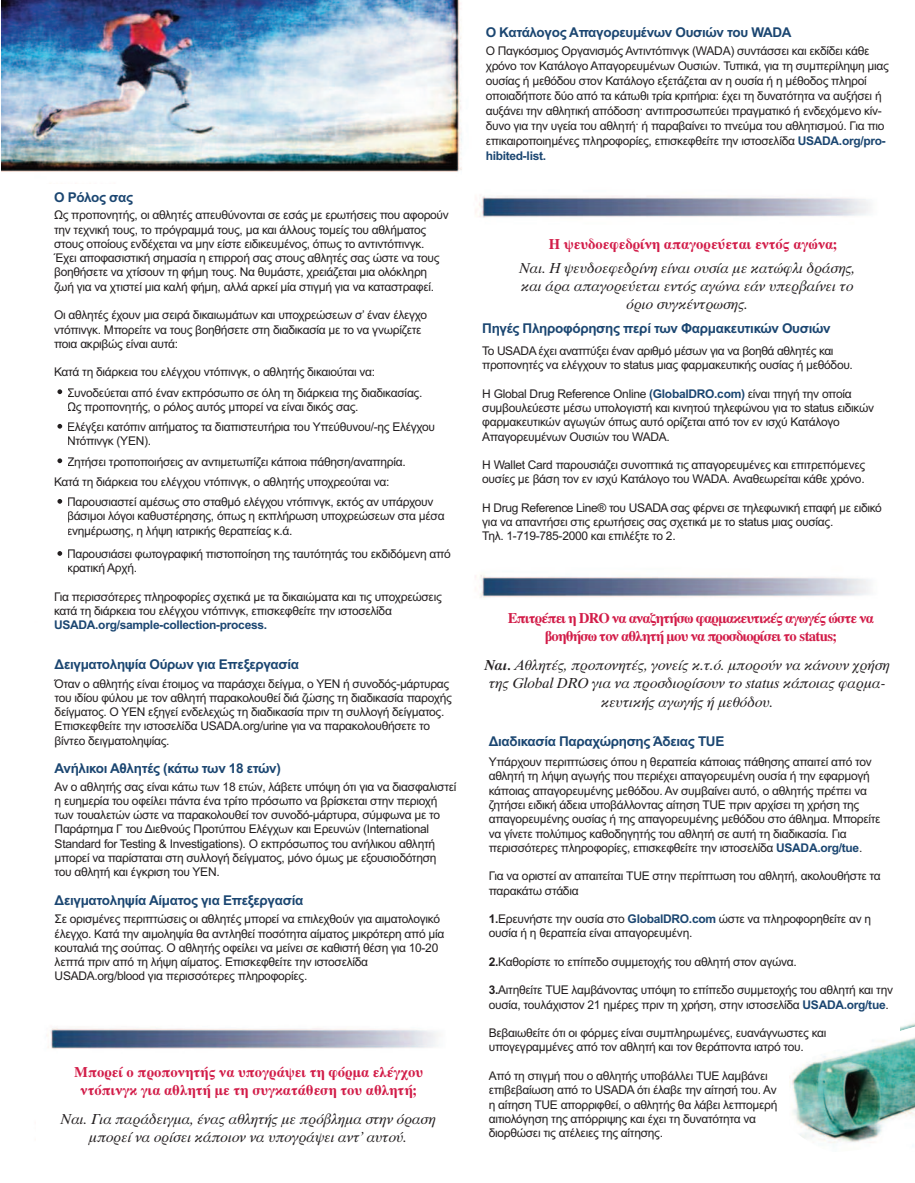
<style>
.page{position:relative;width:915px;height:1183px;background:#fff}
.page>*{position:absolute;margin:0;border:0;box-sizing:border-box;transform-origin:0 0}
.t1{font:15px/18px "UB Times Italic";color:#231f20;text-align:center}
.t2{font:15px/18px "UB Times Bold";color:#d21d49;text-align:center}
.t3{font:15px/18px "UB Times Bold";letter-spacing:-.05em;color:#d21d49;text-align:center}
.t4{font:700 13.5px "Arial";letter-spacing:-.025em;color:#1b4671}
.t5{font:12px/14.2px "Arial";letter-spacing:-.025em;color:#231f20}
.t6{font:700 12px "Arial";letter-spacing:-.025em;color:#1b4671}
.s1{font-weight:700;color:#1b4671}
.s2{font-family:"UB Times Bold";font-style:italic}
.s3{font-weight:700}
</style>
<div class="page">
<img style="left:1px;top:0;width:913px;height:1049px">
<div style="left:40px;top:184px;width:426px;height:827px;background:#fff"></div>
<div style="left:472px;top:8px;width:427px;height:179px;background:#fff"></div>
<div style="left:472px;top:225px;width:427px;height:338px;background:#fff"></div>
<div style="left:472px;top:600px;width:427px;height:571px;background:#fff"></div>
<svg style="left:57px;top:389px;width:5px;height:5px"></svg>
<svg style="left:57px;top:424px;width:5px;height:4px"></svg>
<svg style="left:57px;top:499px;width:5px;height:4px"></svg>
<svg style="left:57px;top:551px;width:5px;height:4px"></svg>
<svg style="left:57px;top:458px;width:5px;height:5px"></svg>
<img style="left:789px;top:1026px;width:125px;height:121px">
<p class="t4" style="left:54px;top:189px;width:81px">Ο Ρόλος σας</p>
<p class="t5" style="left:54px;top:208px;width:396px">Ως προπονητής, οι αθλητές απευθύνονται σε εσάς µε ερωτήσεις που αφορούν την τεχνική τους, το πρόγραµµά τους, µα και άλλους τοµείς του αθλήµατος στους οποίους ενδέχεται να µην είστε ειδικευµένος, όπως το αντιντόπινγκ.<br>Έχει αποφασιστική σηµασία η επιρροή σας στους αθλητές σας ώστε να τους βοηθήσετε να χτίσουν τη φήµη τους. Να θυµάστε, χρειάζεται µια ολόκληρη ζωή για να χτιστεί µια καλή φήµη, αλλά αρκεί µία στιγµή για να καταστραφεί.</p>
<p class="t5" style="left:54px;top:308px;width:374px">Οι αθλητές έχουν µια σειρά δικαιωµάτων και υποχρεώσεων σ’ έναν έλεγχο ντόπινγκ. Μπορείτε να τους βοηθήσετε στη διαδικασία µε το να γνωρίζετε ποια ακριβώς είναι αυτά:</p>
<p class="t5" style="left:67px;top:362px;width:357px;line-height:20.2px;text-indent:-13px">Κατά τη διάρκεια του ελέγχου ντόπινγκ, ο αθλητής δικαιούται να:<br>Συνοδεύεται από έναν εκπρόσωπο σε όλη τη διάρκεια της διαδικασίας.</p>
<p class="t5" style="left:67px;top:396px;width:369px;line-height:20.2px">Ως προπονητής, ο ρόλος αυτός µπορεί να είναι δικός σας.<br>Ελέγξει κατόπιν αιτήµατος τα διαπιστευτήρια του Υπεύθυνου/-ης Ελέγχου</p>
<p class="t5" style="left:67px;top:434px;width:85px">Ντόπινγκ (ΥΕΝ).</p>
<p class="t5" style="left:67px;top:454px;width:340px">Ζητήσει τροποποιήσεις αν αντιµετωπίζει κάποια πάθηση/αναπηρία.</p>
<p class="t5" style="left:54px;top:474px;width:337px">Κατά τη διάρκεια του ελέγχου ντόπινγκ, ο αθλητής υποχρεούται να:</p>
<p class="t5" style="left:67px;top:495px;width:368px">Παρουσιαστεί αµέσως στο σταθµό ελέγχου ντόπινγκ, εκτός αν υπάρχουν</p>
<p class="t5" style="left:67px;top:509px;width:379px">βάσιµοι λόγοι καθυστέρησης, όπως η εκπλήρωση υποχρεώσεων στα µέσα ενηµέρωσης, η λήψη ιατρικής θεραπείας κ.ά.</p>
<p class="t5" style="left:67px;top:546px;width:385px">Παρουσιάσει φωτογραφική πιστοποίηση της ταυτότητάς του εκδιδόµενη από κρατική Αρχή.</p>
<p class="t5" style="left:54px;top:589px;width:389px">Για περισσότερες πληροφορίες σχετικά µε τα δικαιώµατα και τις υποχρεώσεις κατά τη διάρκεια του ελέγχου ντόπινγκ, επισκεφθείτε την ιστοσελίδα</p>
<p class="t6" style="left:54px;top:618px;width:214px">USADA.org/sample-collection-process.</p>
<p class="t4" style="left:55px;top:656px;width:246px">∆ειγµατοληψία Ούρων για Επεξεργασία</p>
<p class="t5" style="left:55px;top:676px;width:398px">Όταν ο αθλητής είναι έτοιµος να παράσχει δείγµα, ο ΥΕΝ ή συνοδός-µάρτυρας του ιδίου φύλου µε τον αθλητή παρακολουθεί διά ζώσης τη διαδικασία παροχής δείγµατος. Ο ΥΕΝ εξηγεί ενδελεχώς τη διαδικασία πριν τη συλλογή δείγµατος.<br>Επισκεφθείτε την ιστοσελίδα USADA.org/urine για να παρακολουθήσετε το βίντεο δειγµατοληψίας.</p>
<p class="t4" style="left:55px;top:760px;width:228px">Ανήλικοι Αθλητές (κάτω των 18 ετών)</p>
<p class="t5" style="left:55px;top:779px;width:403px">Αν ο αθλητής σας είναι κάτω των 18 ετών, λάβετε υπόψη ότι για να διασφαλιστεί η ευηµερία του οφείλει πάντα ένα τρίτο πρόσωπο να βρίσκεται στην περιοχή των τουαλετών ώστε να παρακολουθεί τον συνοδό-µάρτυρα, σύµφωνα µε το Παράρτηµα Γ του ∆ιεθνούς Προτύπου Ελέγχων και Ερευνών (International Standard for Testing &amp; Investigations). Ο εκπρόσωπος του ανήλικου αθλητή µπορεί να παρίσταται στη συλλογή δείγµατος, µόνο όµως µε εξουσιοδότηση του αθλητή και έγκριση του ΥΕΝ.</p>
<p class="t4" style="left:55px;top:891px;width:250px">∆ειγµατοληψία Αίµατος για Επεξεργασία</p>
<p class="t5" style="left:55px;top:911px;width:391px">Σε ορισµένες περιπτώσεις οι αθλητές µπορεί να επιλεχθούν για αιµατολογικό έλεγχο. Κατά την αιµοληψία θα αντληθεί ποσότητα αίµατος µικρότερη από µία κουταλιά της σούπας. Ο αθλητής οφείλει να µείνει σε καθιστή θέση για 10-20 λεπτά πριν από τη λήψη αίµατος. Επισκεφθείτε την ιστοσελίδα USADA.org/blood για περισσότερες πληροφορίες.</p>
<p class="t2" style="left:74px;top:1062px;width:350px">Μπορεί ο προπονητής να υπογράψει τη φόρµα ελέγχου ντόπινγκ για αθλητή µε τη συγκατάθεση του αθλητή;</p>
<p class="t1" style="left:61px;top:1110px;width:376px">Ναι. Για παράδειγµα, ένας αθλητής µε πρόβληµα στην όραση µπορεί να ορίσει κάποιον να υπογράψει αντ’ αυτού.</p>
<p class="t4" style="left:485px;top:25px;width:307px">Ο Κατάλογος Απαγορευµένων Ουσιών του WADA</p>
<p class="t5" style="left:485px;top:44px;width:404px;line-height:15px">Ο Παγκόσµιος Οργανισµός Αντιντόπινγκ (WADA) συντάσσει και εκδίδει κάθε χρόνο τον Κατάλογο Απαγορευµένων Ουσιών. Τυπικά, για τη συµπερίληψη µιας ουσίας ή µεθόδου στον Κατάλογο εξετάζεται αν η ουσία ή η µέθοδος πληροί οποιαδήποτε δύο από τα κάτωθι τρία κριτήρια: έχει τη δυνατότητα να αυξήσει ή αυξάνει την αθλητική απόδοση· αντιπροσωπεύει πραγµατικό ή ενδεχόµενο κίν&shy;δυνο για την υγεία του αθλητή· ή παραβαίνει το πνεύµα του αθλητισµού. Για πιο επικαιροποιηµένες πληροφορίες, επισκεφθείτε την ιστοσελίδα <span class="s1">USADA.org/pro&shy;hibited-list.</span></p>
<p class="t2" style="left:548px;top:235px;width:290px">Η ψευδοεφεδρίνη απαγορεύεται εντός αγώνα;</p>
<p class="t1" style="left:519px;top:259px;width:338px">Ναι. Η ψευδοεφεδρίνη είναι ουσία µε κατώφλι δράσης, και άρα απαγορεύεται εντός αγώνα εάν υπερβαίνει το όριο συγκέντρωσης.</p>
<p class="t4" style="left:482px;top:320px;width:350px">Πηγές Πληροφόρησης περί των Φαρµακευτικών Ουσιών</p>
<p class="t5" style="left:482px;top:343px;width:372px">Το USADA έχει αναπτύξει έναν αριθµό µέσων για να βοηθά αθλητές και προπονητές να ελέγχουν το status µιας φαρµακευτικής ουσίας ή µεθόδου.</p>
<p class="t5" style="left:482px;top:386px;width:393px">Η Global Drug Reference Online <span class="s1">(GlobalDRO.com)</span> είναι πηγή την οποία συµβουλεύεστε µέσω υπολογιστή και κινητού τηλεφώνου για το status ειδικών φαρµακευτικών αγωγών όπως αυτό ορίζεται από τον εν ισχύ Κατάλογο Απαγορευµένων Ουσιών του WADA.</p>
<p class="t5" style="left:482px;top:457px;width:384px">Η Wallet Card παρουσιάζει συνοπτικά τις απαγορευµένες και επιτρεπόµενες ουσίες µε βάση τον εν ισχύ Κατάλογο του WADA. Αναθεωρείται κάθε χρόνο.</p>
<p class="t5" style="left:482px;top:500px;width:401px">Η Drug Reference Line® του USADA σας φέρνει σε τηλεφωνική επαφή µε ειδικό για να απαντήσει στις ερωτήσεις σας σχετικά µε το status µιας ουσίας.<br>Τηλ. 1-719-785-2000 και επιλέξτε το 2.</p>
<p class="t3" style="left:507px;top:608px;width:367px">Επιτρέπει η DRO να αναζητήσω φαρµακευτικές αγωγές ώστε να βοηθήσω τον αθλητή µου να προσδιορίσει το status;</p>
<p class="t1" style="left:485px;top:656px;width:407px"><span class="s2">Ναι.</span> Αθλητές, προπονητές, γονείς κ.τ.ό. µπορούν να κάνουν χρήση της Global DRO για να προσδιορίσουν το status κάποιας φαρµα&shy;κευτικής αγωγής ή µεθόδου.</p>
<p class="t4" style="left:488px;top:733px;width:237px">∆ιαδικασία Παραχώρησης Άδειας TUE</p>
<p class="t5" style="left:488px;top:754px;width:393px">Υπάρχουν περιπτώσεις όπου η θεραπεία κάποιας πάθησης απαιτεί από τον αθλητή τη λήψη αγωγής που περιέχει απαγορευµένη ουσία ή την εφαρµογή κάποιας απαγορευµένης µεθόδου. Αν συµβαίνει αυτό, ο αθλητής πρέπει να ζητήσει ειδική άδεια υποβάλλοντας αίτηση TUE πριν αρχίσει τη χρήση της απαγορευµένης ουσίας ή της απαγορευµένης µεθόδου στο άθληµα. Μπορείτε να γίνετε πολύτιµος καθοδηγητής του αθλητή σε αυτή τη διαδικασία. Για περισσότερες πληροφορίες, επισκεφθείτε την ιστοσελίδα <span class="s1">USADA.org/tue</span>.</p>
<p class="t5" style="left:488px;top:868px;width:393px">Για να οριστεί αν απαιτείται TUE στην περίπτωση του αθλητή, ακολουθήστε τα παρακάτω στάδια</p>
<p class="t5" style="left:488px;top:911px;width:384px"><span class="s3">1.</span>Ερευνήστε την ουσία στο <span class="s1">GlobalDRO.com</span> ώστε να πληροφορηθείτε αν η ουσία ή η θεραπεία είναι απαγορευµένη.</p>
<p class="t5" style="left:488px;top:954px;width:309px"><span class="s3">2.</span>Καθορίστε το επίπεδο συµµετοχής του αθλητή στον αγώνα.</p>
<p class="t5" style="left:488px;top:982px;width:406px"><span class="s3">3.</span>Αιτηθείτε TUE λαµβάνοντας υπόψη το επίπεδο συµµετοχής του αθλητή και την ουσία, τουλάχιστον 21 ηµέρες πριν τη χρήση, στην ιστοσελίδα <span class="s1">USADA.org/tue</span>.</p>
<p class="t5" style="left:488px;top:1025px;width:339px">Βεβαιωθείτε ότι οι φόρµες είναι συµπληρωµένες, ευανάγνωστες και υπογεγραµµένες από τον αθλητή και τον θεράποντα ιατρό του.</p>
<p class="t5" style="left:488px;top:1068px;width:290px">Από τη στιγµή που ο αθλητής υποβάλλει TUE λαµβάνει επιβεβαίωση από το USADA ότι έλαβε την αίτησή του. Αν η αίτηση TUE απορριφθεί, ο αθλητής θα λάβει λεπτοµερή αιτιολόγηση της απόρριψης και έχει τη δυνατότητα να διορθώσει τις ατέλειες της αίτησης.</p>
</div>
